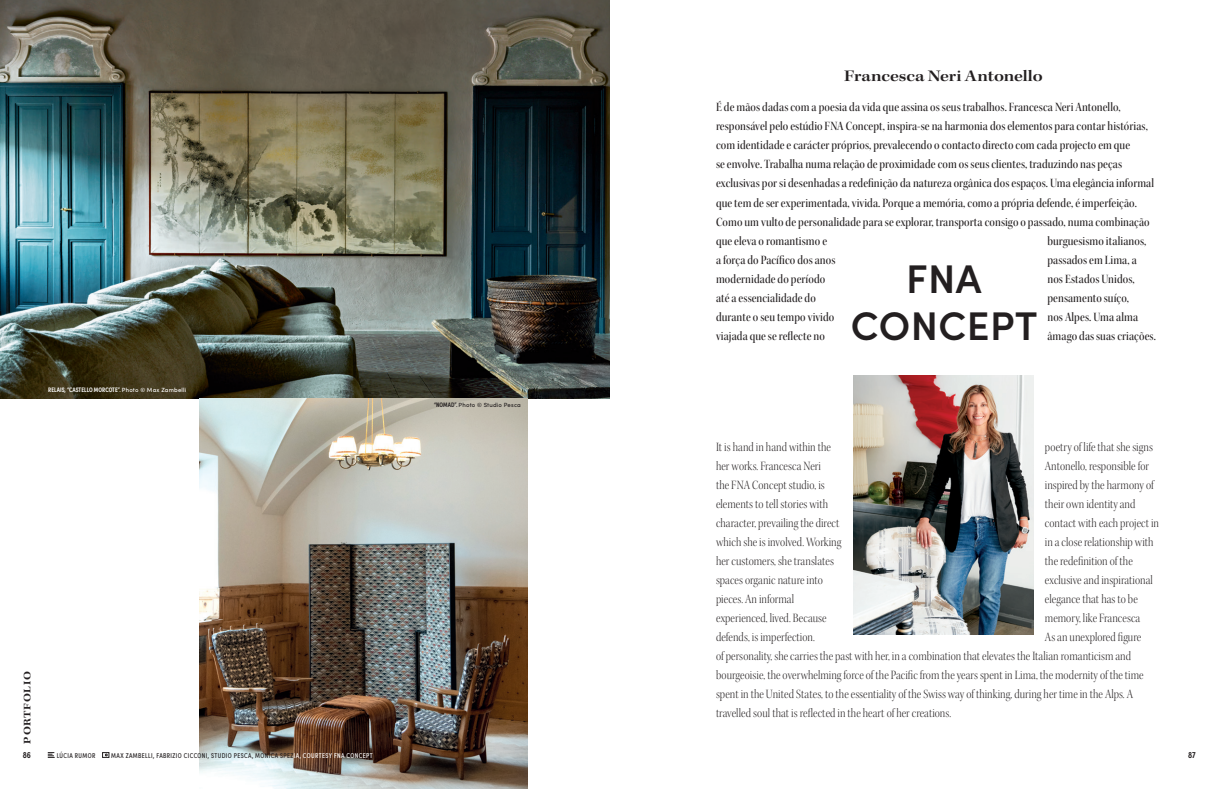
<style>
.page{position:relative;width:1219px;height:789px;background:#fff}
.page>*{position:absolute;margin:0;border:0;box-sizing:border-box;transform-origin:0 0}
.t1{font:600 40px/47.1px "Sofia Pro";letter-spacing:.01em;color:#231f20;text-align:center}
.t2{font:16px "Kepler Std Semibold Ext Subh";letter-spacing:-.005em;color:#231f20}
.t3{font:13px/19px "Kepler Std Light Scn Disp";letter-spacing:.005em;color:#231f20}
.t4{font:13px/19px "Kepler Std Medium Scn Disp";letter-spacing:.01em;color:#231f20}
.t5{font:10px "Kepler Std Semibold Ext Capt";letter-spacing:.065em;color:#231f20}
.t6{font:600 9px "Sofia Pro Condensed";color:#231f20}
.t7{font:7px "Sofia Pro Condensed";letter-spacing:.06em;color:#231f20}
.t8{font:600 6.5px "Sofia Pro Condensed";letter-spacing:.01em;color:#fff}
.t9{font:500 6px "Sofia Pro";letter-spacing:.03em;color:#231f20}
.s1{font-family:"Sofia Pro";font-weight:500;font-size:6px}
.s2{font-family:"Sofia Pro Condensed";font-weight:600;font-size:6.5px}
.s3{color:#fff}
</style>
<div class="page">
<img style="left:0;top:0;width:609px;height:398px">
<img style="left:199px;top:398px;width:328px;height:390px">
<img style="left:853px;top:375px;width:180px;height:259px">
<svg style="left:48px;top:752px;width:7px;height:5px"></svg>
<div style="left:102px;top:751px;width:7px;height:6px;border:1px solid #231f20"></div>
<p class="t2" style="left:844px;top:66px;width:200px">Francesca Neri Antonello</p>
<p class="t4" style="left:716px;top:98px;width:440px">É de mãos dadas com a poesia da vida que assina os seus trabalhos. Francesca Neri Antonello, responsável pelo estúdio FNA Concept, inspira-se na harmonia dos elementos para contar histórias, com identidade e carácter próprios, prevalecendo o contacto directo com cada projecto em que<br>se envolve. Trabalha numa relação de proximidade com os seus clientes, traduzindo nas peças exclusivas por si desenhadas a redefinição da natureza orgânica dos espaços. Uma elegância informal que tem de ser experimentada, vivida. Porque a memória, como a própria defende, é imperfeição.<br>Como um vulto de personalidade para se explorar, transporta consigo o passado, numa combinação que eleva o romantismo e</p>
<p class="t4" style="left:1047px;top:231px;width:100px">burguesismo italianos,</p>
<p class="t8" style="left:48px;top:384px;width:140px">RELAIS, “CASTELLO MORCOTE”. <span class="s1">Photo © Max Zambelli</span></p>
<p class="t9" style="left:434px;top:400px;width:88px"><span class="s2">“NOMAD”.</span> Photo © Studio Pesca</p>
<p class="t4" style="left:716px;top:250px;width:121px">a força do Pacífico dos anos</p>
<p class="t4" style="left:1047px;top:250px;width:91px">passados em Lima, a</p>
<p class="t4" style="left:716px;top:269px;width:111px">modernidade do período</p>
<p class="t4" style="left:1047px;top:269px;width:89px">nos Estados Unidos,</p>
<p class="t4" style="left:716px;top:288px;width:101px">até a essencialidade do</p>
<p class="t4" style="left:1047px;top:288px;width:83px">pensamento suíço,</p>
<p class="t4" style="left:716px;top:307px;width:120px">durante o seu tempo vivido</p>
<p class="t4" style="left:1047px;top:307px;width:92px">nos Alpes. Uma alma</p>
<p class="t4" style="left:716px;top:326px;width:110px">viajada que se reflecte no</p>
<p class="t4" style="left:1047px;top:326px;width:110px">âmago das suas criações.</p>
<h1 class="t1" style="left:851px;top:252px;width:188px">FNA<br>CONCEPT</h1>
<p class="t3" style="left:716px;top:437px;width:116px">It is hand in hand within the</p>
<p class="t3" style="left:1045px;top:437px;width:110px">poetry of life that she signs</p>
<p class="t3" style="left:716px;top:456px;width:106px">her works. Francesca Neri</p>
<p class="t3" style="left:1045px;top:456px;width:106px">Antonello, responsible for</p>
<p class="t3" style="left:716px;top:475px;width:110px">the FNA Concept studio, is</p>
<p class="t3" style="left:1045px;top:475px;width:110px">inspired by the harmony of</p>
<p class="t3" style="left:716px;top:494px;width:114px">elements to tell stories with</p>
<p class="t3" style="left:1045px;top:494px;width:92px">their own identity and</p>
<p class="t3" style="left:716px;top:513px;width:125px">character, prevailing the direct</p>
<p class="t3" style="left:1045px;top:513px;width:116px">contact with each project in</p>
<p class="t3" style="left:716px;top:532px;width:127px">which she is involved. Working</p>
<p class="t3" style="left:1045px;top:532px;width:110px">in a close relationship with</p>
<p class="t3" style="left:716px;top:551px;width:119px">her customers, she translates</p>
<p class="t3" style="left:1045px;top:551px;width:89px">the redefinition of the</p>
<p class="t3" style="left:716px;top:570px;width:108px">spaces organic nature into</p>
<p class="t3" style="left:1045px;top:570px;width:109px">exclusive and inspirational</p>
<p class="t3" style="left:716px;top:589px;width:80px">pieces. An informal</p>
<p class="t3" style="left:1045px;top:589px;width:94px">elegance that has to be</p>
<p class="t3" style="left:716px;top:608px;width:112px">experienced, lived. Because</p>
<p class="t3" style="left:1045px;top:608px;width:97px">memory, like Francesca</p>
<p class="t3" style="left:716px;top:627px;width:100px">defends, is imperfection.</p>
<p class="t3" style="left:716px;top:627px;width:429px;text-indent:329px">As an unexplored figure of personality, she carries the past with her, in a combination that elevates the Italian romanticism and bourgeoisie, the overwhelming force of the Pacific from the years spent in Lima, the modernity of the time spent in the United States, to the essentiality of the Swiss way of thinking, during her time in the Alps. A travelled soul that is reflected in the heart of her creations.</p>
<p class="t5" style="left:21px;top:743px;width:74px;rotate:-90deg">PORTFOLIO</p>
<p class="t6" style="left:23px;top:747px;width:10px">86</p>
<p class="t6" style="left:1188px;top:747px;width:9px">87</p>
<p class="t7" style="left:57px;top:749px;width:40px">LÚCIA RUMOR</p>
<p class="t7" style="left:111px;top:749px;width:263px">MAX ZAMBELLI, FABRIZIO CICCONI, STUDIO PESCA, MONICA SPEZ<span class="s3">IA, COURTESY FNA CONCEPT</span></p>
</div>
